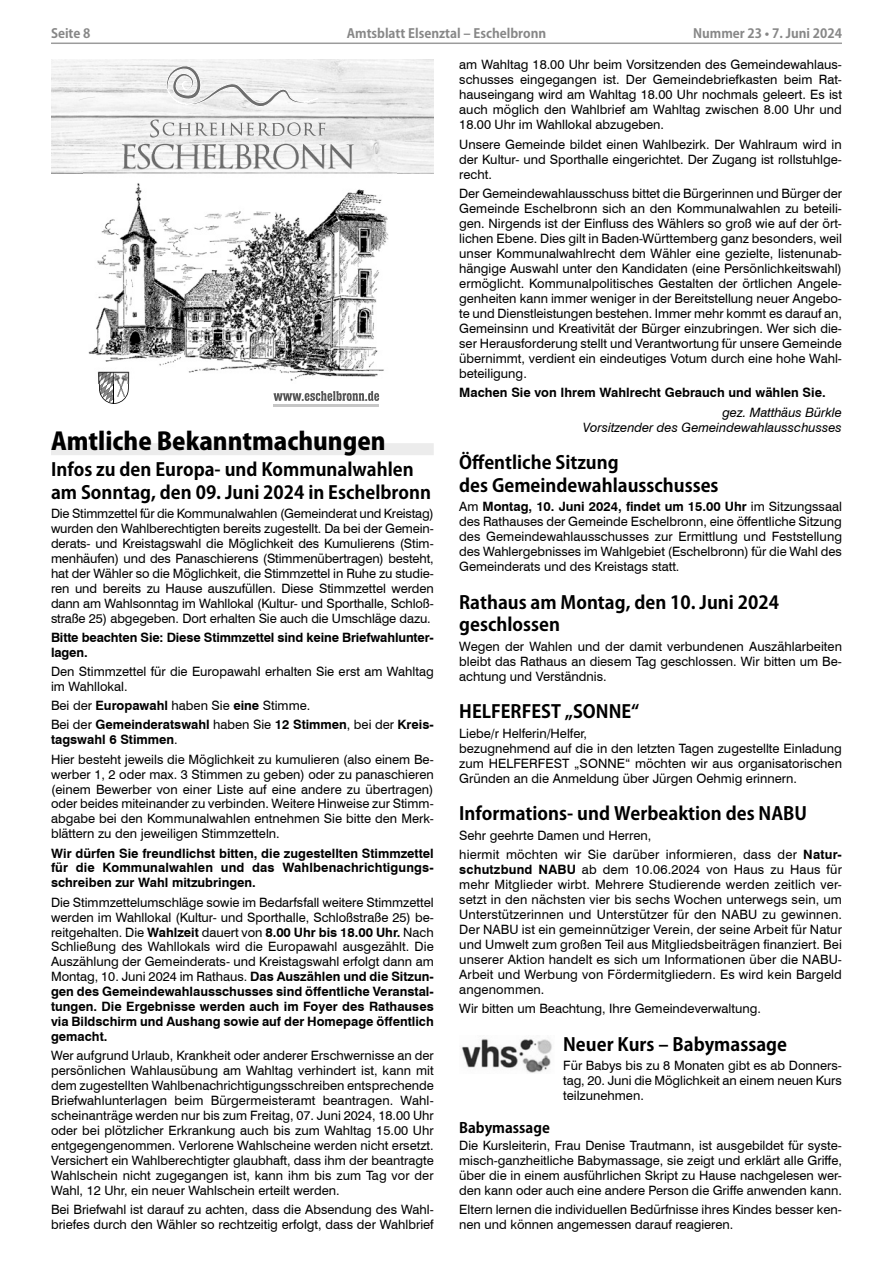
<style>
.page{position:relative;width:893px;height:1263px;background:#fff}
.page>*{position:absolute;margin:0;border:0;box-sizing:border-box;transform-origin:0 0}
.Überschrift_1_Kozuka{font:800 24px "Koz Go Pro";color:#000}
.Überschrift2_Kozuka{font:700 18px/22.6px "Koz Go Pro";color:#000}
.Überschrift_3_Kozuka{font:700 14.25px "Koz Go Pro";color:#000}
.Fließtext_8_5{font:12.9px/15px "Swiss 721 BT";color:#000;text-align:justify}
.Fließtext_8_5-2{font:700 12.9px/15px "Swiss 721 BT";color:#000}
.Fließtext_8_5-3{font:italic 12.9px "Swiss 721 BT";color:#000}
.t1{font:700 12.75px "Koz Go Pro";color:#878787}
.s1{font-weight:700}
.s2{font-weight:400}
</style>
<div class="page">
<hr style="left:51px;top:43px;width:791px;height:1px;background:#9c9c9c">
<div style="left:51px;top:443px;width:383px;height:12px;background:#ececec"></div>
<svg style="left:99px;top:384px;width:30px;height:20px"></svg>
<hr style="left:114px;top:372px;width:1px;height:31px;background:#000">
<img style="left:51px;top:60px;width:383px;height:113px">
<svg style="left:163px;top:60px;width:163px;height:53px"></svg>
<svg style="left:122px;top:144px;width:232px;height:10px"></svg>
<svg style="left:150px;top:120px;width:175px;height:18px"></svg>
<svg style="left:274px;top:391px;width:105px;height:10px"></svg>
<hr style="left:273px;top:404px;width:106px;height:3px;background:#c6c6c6">
<img style="left:83px;top:154px;width:314px;height:230px">
<svg style="left:78px;top:97px;width:17px;height:3px"></svg>
<img style="left:461px;top:1039px;width:91px;height:34px">
<p class="t1" style="left:51px;top:25px;width:41px">Seite 8</p>
<p class="t1" style="left:347px;top:25px;width:201px">Amtsblatt Elsenztal – Eschelbronn</p>
<p class="t1" style="left:693px;top:25px;width:150px">Nummer 23 • 7. Juni 2024</p>
<p class="Überschrift_1_Kozuka" style="left:51px;top:425px;width:336px">Amtliche Bekanntmachungen</p>
<p class="Überschrift2_Kozuka" style="left:51px;top:460px;width:381px">Infos zu den Europa- und Kommunalwahlen am Sonntag, den 09. Juni 2024 in Eschelbronn</p>
<p class="Fließtext_8_5" style="left:51px;top:506px;width:384px">Die Stimmzettel für die Kommunalwahlen (Gemeinderat und Kreistag) wurden den Wahlberechtigten bereits zugestellt. Da bei der Gemein&shy;derats- und Kreistagswahl die Möglichkeit des Kumulierens (Stim&shy;menhäufen) und des Panaschierens (Stimmenübertragen) besteht, hat der Wähler so die Möglichkeit, die Stimmzettel in Ruhe zu studie&shy;ren und bereits zu Hause auszufüllen. Diese Stimmzettel werden dann am Wahlsonntag im Wahllokal (Kultur- und Sporthalle, Schloß&shy;straße 25) abgegeben. Dort erhalten Sie auch die Umschläge dazu.</p>
<p class="Fließtext_8_5-2" style="left:51px;top:629px;width:384px">Bitte beachten Sie: Diese Stimmzettel sind keine Briefwahlunter&shy;lagen.</p>
<p class="Fließtext_8_5" style="left:51px;top:663px;width:384px">Den Stimmzettel für die Europawahl erhalten Sie erst am Wahltag im Wahllokal.</p>
<p class="Fließtext_8_5" style="left:51px;top:698px;width:261px">Bei der <span class="s1">Europawahl</span> haben Sie <span class="s1">eine</span> Stimme.</p>
<p class="Fließtext_8_5-2" style="left:51px;top:717px;width:384px"><span class="s2">Bei der</span> Gemeinderatswahl <span class="s2">haben Sie</span> 12 Stimmen<span class="s2">, bei der</span> Kreis&shy;tagswahl 6 Stimmen<span class="s2">.</span></p>
<p class="Fließtext_8_5" style="left:51px;top:751px;width:384px">Hier besteht jeweils die Möglichkeit zu kumulieren (also einem Be&shy;werber 1, 2 oder max. 3 Stimmen zu geben) oder zu panaschieren (einem Bewerber von einer Liste auf eine andere zu übertragen) oder beides miteinander zu verbinden. Weitere Hinweise zur Stimm&shy;abgabe bei den Kommunalwahlen entnehmen Sie bitte den Merk&shy;blättern zu den jeweiligen Stimmzetteln.</p>
<p class="Fließtext_8_5-2" style="left:51px;top:845px;width:384px;text-align:justify">Wir dürfen Sie freundlichst bitten, die zugestellten Stimmzettel für die Kommunalwahlen und das Wahlbenachrichtigungs&shy;schreiben zur Wahl mitzubringen.</p>
<p class="Fließtext_8_5" style="left:51px;top:894px;width:384px">Die Stimmzettelumschläge sowie im Bedarfsfall weitere Stimmzettel werden im Wahllokal (Kultur- und Sporthalle, Schloßstraße 25) be&shy;reitgehalten. Die <span class="s1">Wahlzeit</span> dauert von <span class="s1">8.00 Uhr bis 18.00 Uhr.</span> Nach Schließung des Wahllokals wird die Europawahl ausgezählt. Die Auszählung der Gemeinderats- und Kreistagswahl erfolgt dann am Montag, 10. Juni 2024 im Rathaus. <span class="s1">Das Auszählen und die Sitzun&shy;gen des Gemeindewahlausschusses sind öffentliche Veranstal&shy;tungen. Die Ergebnisse werden auch im Foyer des Rathauses via Bildschirm und Aushang sowie auf der Homepage öffentlich gemacht.</span></p>
<p class="Fließtext_8_5" style="left:51px;top:1048px;width:384px">Wer aufgrund Urlaub, Krankheit oder anderer Erschwernisse an der persönlichen Wahlausübung am Wahltag verhindert ist, kann mit dem zugestellten Wahlbenachrichtigungsschreiben entsprechende Briefwahlunterlagen beim Bürgermeisteramt beantragen. Wahl&shy;scheinanträge werden nur bis zum Freitag, 07. Juni 2024, 18.00 Uhr oder bei plötzlicher Erkrankung auch bis zum Wahltag 15.00 Uhr entgegengenommen. Verlorene Wahlscheine werden nicht ersetzt.<br>Versichert ein Wahlberechtigter glaubhaft, dass ihm der beantragte Wahlschein nicht zugegangen ist, kann ihm bis zum Tag vor der Wahl, 12 Uhr, ein neuer Wahlschein erteilt werden.</p>
<p class="Fließtext_8_5" style="left:51px;top:1201px;width:384px">Bei Briefwahl ist darauf zu achten, dass die Absendung des Wahl&shy;briefes durch den Wähler so rechtzeitig erfolgt, dass der Wahlbrief</p>
<p class="Fließtext_8_5" style="left:459px;top:57px;width:384px">am Wahltag 18.00 Uhr beim Vorsitzenden des Gemeindewahlaus&shy;schusses eingegangen ist. Der Gemeindebriefkasten beim Rat&shy;hauseingang wird am Wahltag 18.00 Uhr nochmals geleert. Es ist auch möglich den Wahlbrief am Wahltag zwischen 8.00 Uhr und 18.00 Uhr im Wahllokal abzugeben.</p>
<p class="Fließtext_8_5" style="left:459px;top:136px;width:384px">Unsere Gemeinde bildet einen Wahlbezirk. Der Wahlraum wird in der Kultur- und Sporthalle eingerichtet. Der Zugang ist rollstuhlge&shy;recht.</p>
<p class="Fließtext_8_5" style="left:459px;top:185px;width:384px">Der Gemeindewahlausschuss bittet die Bürgerinnen und Bürger der Gemeinde Eschelbronn sich an den Kommunalwahlen zu beteili&shy;gen. Nirgends ist der Einfluss des Wählers so groß wie auf der ört&shy;lichen Ebene. Dies gilt in Baden-Württemberg ganz besonders, weil unser Kommunalwahlrecht dem Wähler eine gezielte, listenunab&shy;hängige Auswahl unter den Kandidaten (eine Persönlichkeitswahl) ermöglicht. Kommunalpolitisches Gestalten der örtlichen Angele&shy;genheiten kann immer weniger in der Bereitstellung neuer Angebo&shy;te und Dienstleistungen bestehen. Immer mehr kommt es darauf an, Gemeinsinn und Kreativität der Bürger einzubringen. Wer sich die&shy;ser Herausforderung stellt und Verantwortung für unsere Gemeinde übernimmt, verdient ein eindeutiges Votum durch eine hohe Wahl&shy;beteiligung.</p>
<p class="Fließtext_8_5-2" style="left:459px;top:385px;width:368px">Machen Sie von Ihrem Wahlrecht Gebrauch und wählen Sie.</p>
<p class="Fließtext_8_5-3" style="left:722px;top:403px;width:121px">gez. Matthäus Bürkle</p>
<p class="Fließtext_8_5-3" style="left:583px;top:418px;width:260px">Vorsitzender des Gemeindewahlausschusses</p>
<p class="Überschrift2_Kozuka" style="left:459px;top:452px;width:261px">Öffentliche Sitzung<br>des Gemeindewahlausschusses</p>
<p class="Fließtext_8_5" style="left:459px;top:498px;width:384px">Am <span class="s1">Montag, 10. Juni 2024, findet um 15.00 Uhr</span> im Sitzungssaal des Rathauses der Gemeinde Eschelbronn, eine öffentliche Sitzung des Gemeindewahlausschusses zur Ermittlung und Feststellung des Wahlergebnisses im Wahlgebiet (Eschelbronn) für die Wahl des Gemeinderats und des Kreistags statt.</p>
<p class="Überschrift2_Kozuka" style="left:459px;top:592px;width:321px">Rathaus am Montag, den 10. Juni 2024 geschlossen</p>
<p class="Fließtext_8_5" style="left:459px;top:638px;width:384px">Wegen der Wahlen und der damit verbundenen Auszählarbeiten bleibt das Rathaus an diesem Tag geschlossen. Wir bitten um Be&shy;achtung und Verständnis.</p>
<p class="Überschrift2_Kozuka" style="left:459px;top:702px;width:182px">HELFERFEST „SONNE“</p>
<p class="Fließtext_8_5" style="left:459px;top:725px;width:129px">Liebe/r Helferin/Helfer,</p>
<p class="Fließtext_8_5" style="left:459px;top:740px;width:384px">bezugnehmend auf die in den letzten Tagen zugestellte Einladung zum HELFERFEST „SONNE“ möchten wir aus organisatorischen Gründen an die Anmeldung über Jürgen Oehmig erinnern.</p>
<p class="Überschrift2_Kozuka" style="left:459px;top:803px;width:349px">Informations- und Werbeaktion des NABU</p>
<p class="Fließtext_8_5" style="left:459px;top:827px;width:194px">Sehr geehrte Damen und Herren,</p>
<p class="Fließtext_8_5" style="left:459px;top:846px;width:384px">hiermit möchten wir Sie darüber informieren, dass der <span class="s1">Natur&shy;schutzbund NABU</span> ab dem 10.06.2024 von Haus zu Haus für mehr Mitglieder wirbt. Mehrere Studierende werden zeitlich ver&shy;setzt in den nächsten vier bis sechs Wochen unterwegs sein, um Unterstützerinnen und Unterstützer für den NABU zu gewinnen.<br>Der NABU ist ein gemeinnütziger Verein, der seine Arbeit für Natur und Umwelt zum großen Teil aus Mitgliedsbeiträgen finanziert. Bei unserer Aktion handelt es sich um Informationen über die NABU-Arbeit und Werbung von Fördermitgliedern. Es wird kein Bargeld angenommen.</p>
<p class="Fließtext_8_5" style="left:459px;top:1000px;width:303px">Wir bitten um Beachtung, Ihre Gemeindeverwaltung.</p>
<p class="Überschrift2_Kozuka" style="left:563px;top:1034px;width:225px">Neuer Kurs – Babymassage</p>
<p class="Fließtext_8_5" style="left:563px;top:1057px;width:280px">Für Babys bis zu 8 Monaten gibt es ab Donners&shy;tag, 20. Juni die Möglichkeit an einem neuen Kurs teilzunehmen.</p>
<p class="Überschrift_3_Kozuka" style="left:459px;top:1118px;width:92px">Babymassage</p>
<p class="Fließtext_8_5" style="left:459px;top:1137px;width:384px">Die Kursleiterin, Frau Denise Trautmann, ist ausgebildet für syste&shy;misch-ganzheitliche Babymassage, sie zeigt und erklärt alle Griffe, über die in einem ausführlichen Skript zu Hause nachgelesen wer&shy;den kann oder auch eine andere Person die Griffe anwenden kann.</p>
<p class="Fließtext_8_5" style="left:459px;top:1201px;width:384px">Eltern lernen die individuellen Bedürfnisse ihres Kindes besser ken&shy;nen und können angemessen darauf reagieren.</p>
</div>
